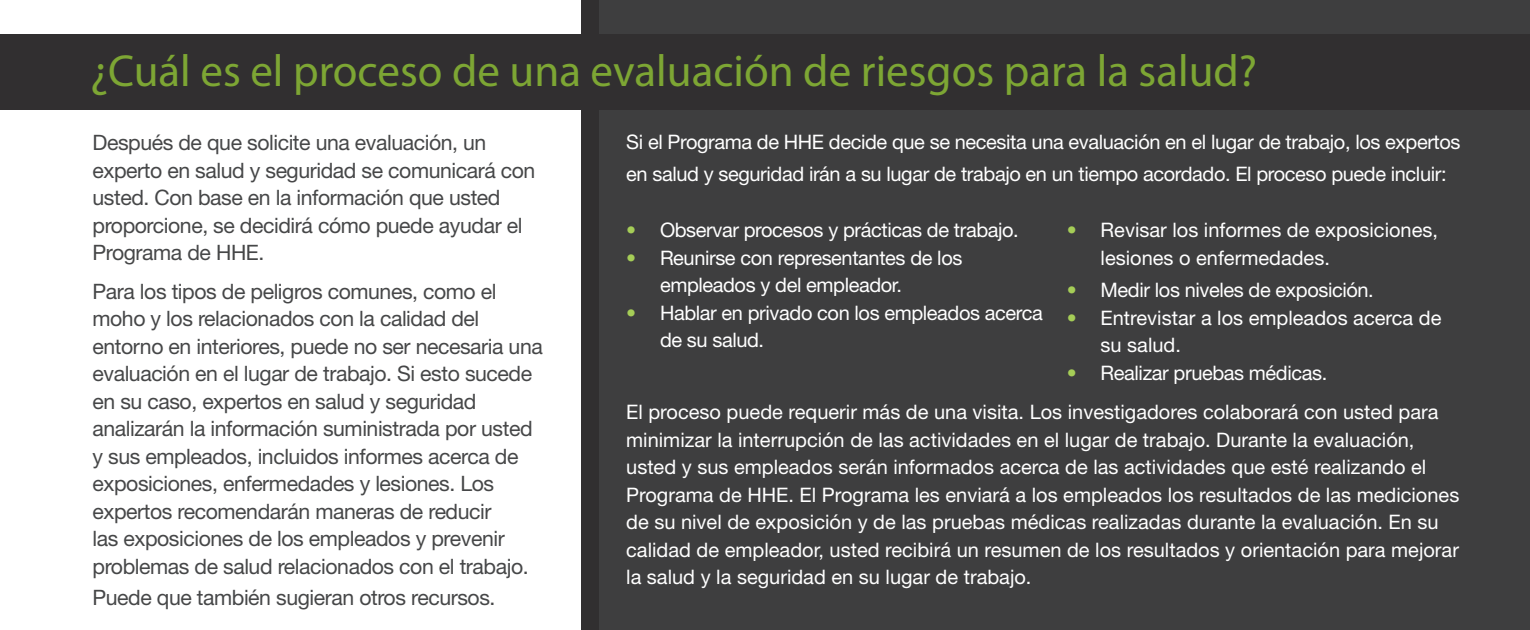
<style>
.page{position:relative;width:1530px;height:630px;background:#fff}
.page>*{position:absolute;margin:0;border:0;box-sizing:border-box;transform-origin:0 0}
.t1{font:45px "Myriad Pro";color:#7da634}
.Body{font:21.25px/27.5px "Helvetica Neue LT Std";letter-spacing:-.02em;color:#464748}
.Body-2{font:20px/27.5px "Helvetica Neue LT Std";color:#fff}
.Body-3{font:20px/27.5px "Helvetica Neue LT Std";letter-spacing:-.02em;color:#fff}
.s1{font-size:20px;color:#fff}
.s2{color:#a5cd57}
</style>
<div class="page">
<div style="left:581px;top:0;width:25px;height:630px;background:#312f30"></div>
<div style="left:599px;top:0;width:931px;height:630px;background:#3e3e3f"></div>
<div style="left:0;top:34px;width:1530px;height:75px;background:#312f30"></div>
<h1 class="t1" style="left:90px;top:43px;width:1169px">¿Cuál es el proceso de una evaluación de riesgos para la salud?</h1>
<p class="Body" style="left:92px;top:129px;width:444px">Después de que solicite una evaluación, un experto en salud y seguridad se comunicará con usted. Con base en la información que usted proporcione, se decidirá cómo puede ayudar el Programa de HHE.</p>
<p class="Body" style="left:92px;top:277px;width:452px">Para los tipos de peligros comunes, como el moho y los relacionados con la calidad del entorno en interiores, puede no ser necesaria una evaluación en el lugar de trabajo. Si esto sucede en su caso, expertos en salud y seguridad analizarán la información suministrada por usted y sus empleados, incluidos informes acerca de exposiciones, enfermedades y lesiones. Los expertos recomendarán maneras de reducir<br>las exposiciones de los empleados y prevenir problemas de salud relacionados con el trabajo.</p>
<p class="Body" style="left:92px;top:584px;width:451px">Puede que también sugieran otros recursos. <span class="s1">el Si</span></p>
<p class="Body-3" style="left:626px;top:126px;width:836px;line-height:31.2px">Si el Programa de HHE decide que se necesita una evaluación en el lugar de trabajo, los expertos en salud y seguridad irán a su lugar de trabajo en un tiempo acordado. El proceso puede incluir:</p>
<p class="Body-3" style="left:626px;top:216px;width:394px"><span class="s2">•</span> Observar procesos y prácticas de trabajo.</p>
<p class="Body-3" style="left:660px;top:244px;width:304px;text-indent:-34px"><span class="s2">•</span> Reunirse con representantes de los empleados y del empleador.</p>
<p class="Body-3" style="left:660px;top:299px;width:384px;text-indent:-34px"><span class="s2">•</span> Hablar en privado con los empleados acerca de su salud.</p>
<p class="Body-2" style="left:1101px;top:216px;width:339px;text-indent:-34px"><span class="s2">•</span> Revisar los informes de exposiciones, lesiones o enfermedades.</p>
<p class="Body-3" style="left:1067px;top:276px;width:308px"><span class="s2">•</span> Medir los niveles de exposición.</p>
<p class="Body-2" style="left:1101px;top:304px;width:342px;text-indent:-34px"><span class="s2">•</span> Entrevistar a los empleados acerca de su salud.</p>
<p class="Body-3" style="left:1067px;top:359px;width:262px"><span class="s2">•</span> Realizar pruebas médicas.</p>
<p class="Body-2" style="left:626px;top:398px;width:835px">El proceso puede requerir más de una visita. Los investigadores colaborará con usted para minimizar la interrupción de las actividades en el lugar de trabajo. Durante la evaluación, usted y sus empleados serán informados acerca de las actividades que esté realizando el Programa de HHE. El Programa les enviará a los empleados los resultados de las mediciones de su nivel de exposición y de las pruebas médicas realizadas durante la evaluación. En su calidad de empleador, usted recibirá un resumen de los resultados y orientación para mejorar la salud y la seguridad en su lugar de trabajo.</p>
</div>
